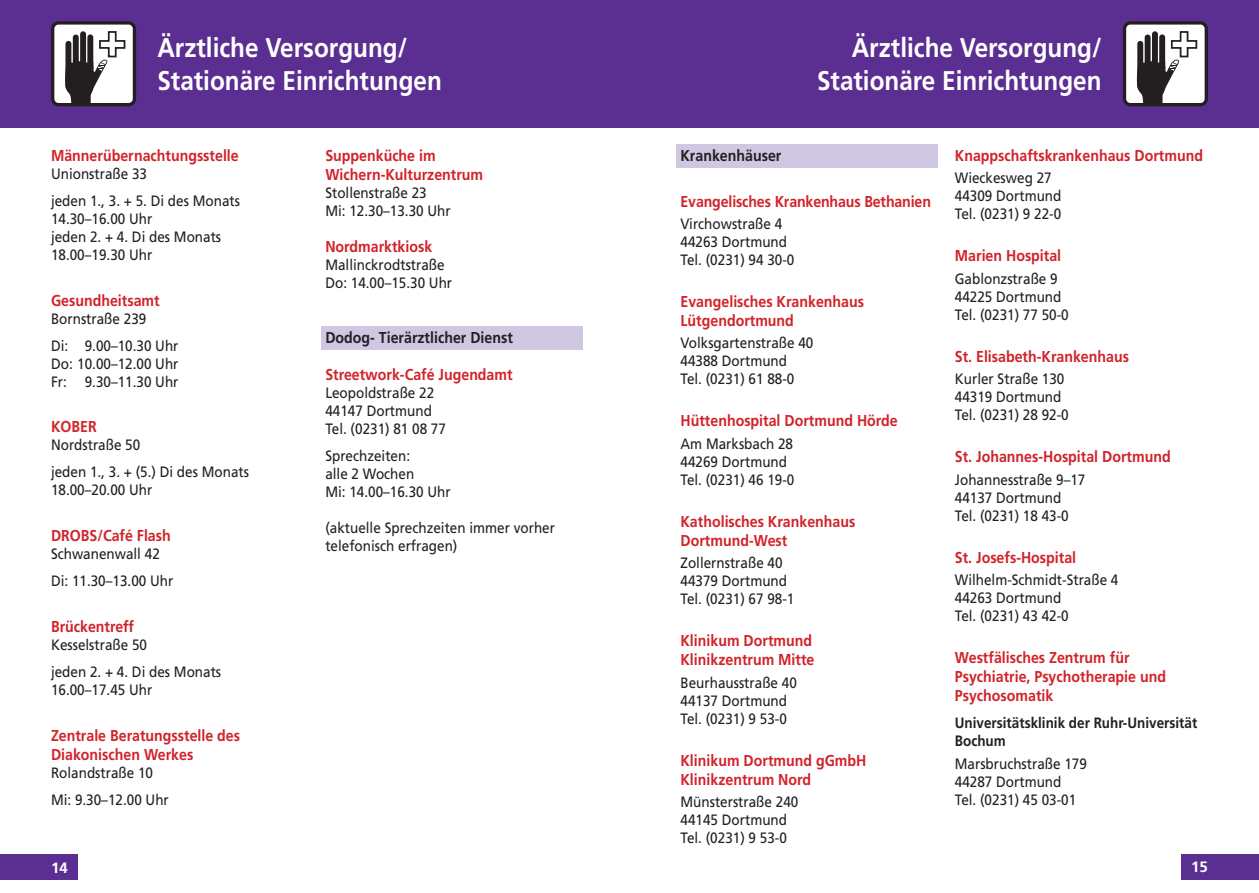
<style>
.page{position:relative;width:1259px;height:893px;background:#fff}
.page>*{position:absolute;margin:0;border:0;box-sizing:border-box;transform-origin:0 0}
.t1{font:700 27px/32.4px "Frutiger LT";color:#fff;scale:.9 1}
.t2{font:700 15.75px/18.9px "Frutiger LT";color:#d1232a;scale:.9 1}
.t3{font:700 15.75px "Frutiger LT";color:#231f20;scale:.9 1}
.t4{font:15px/18px "Frutiger LT";color:#231f20;scale:.9 1}
.t5{font:700 15px/18px "Frutiger LT";color:#231f20;scale:.9 1}
.t6{font:700 15px "Frutiger LT";color:#fff}
</style>
<div class="page">
<div style="left:321px;top:326px;width:262px;height:23px;background:#d0c7e2"></div>
<div style="left:0;top:0;width:629px;height:128px;background:#5b2e91"></div>
<div style="left:0;top:855px;width:78px;height:25px;background:#5b2e91"></div>
<svg style="left:51px;top:21px;width:85px;height:85px;background:#a29fa1"></svg>
<div style="left:629px;top:0;width:630px;height:128px;background:#5b2e91"></div>
<div style="left:1181px;top:855px;width:78px;height:25px;background:#5b2e91"></div>
<svg style="left:1123px;top:21px;width:85px;height:85px;background:#a29fa1"></svg>
<div style="left:676px;top:145px;width:262px;height:23px;background:#d0c7e2"></div>
<h1 class="t1" style="left:157px;top:32px;width:318px">Ärztliche Versorgung/<br>Stationäre Einrichtungen</h1>
<h1 class="t1" style="left:817px;top:32px;width:318px;text-align:right">Ärztliche Versorgung/<br>Stationäre Einrichtungen</h1>
<p class="t2" style="left:51px;top:146px;width:210px">Männerübernachtungsstelle</p>
<p class="t4" style="left:51px;top:160px;width:211px;line-height:27px">Unionstraße 33<br>jeden 1., 3. + 5. Di des Monats</p>
<p class="t4" style="left:51px;top:209px;width:191px">14.30–16.00 Uhr<br>jeden 2. + 4. Di des Monats<br>18.00–19.30 Uhr</p>
<p class="t2" style="left:51px;top:291px;width:122px">Gesundheitsamt</p>
<p class="t4" style="left:51px;top:305px;width:143px;line-height:27px">Bornstraße 239<br>Di: 9.00–10.30 Uhr</p>
<p class="t4" style="left:51px;top:354px;width:143px">Do: 10.00–12.00 Uhr<br>Fr: 9.30–11.30 Uhr</p>
<p class="t2" style="left:51px;top:418px;width:52px">KOBER</p>
<p class="t4" style="left:51px;top:432px;width:221px;line-height:27px">Nordstraße 50<br>jeden 1., 3. + (5.) Di des Monats</p>
<p class="t4" style="left:51px;top:481px;width:114px">18.00–20.00 Uhr</p>
<p class="t2" style="left:51px;top:526px;width:135px">DROBS/Café Flash</p>
<p class="t4" style="left:51px;top:541px;width:137px;line-height:27px">Schwanenwall 42<br>Di: 11.30–13.00 Uhr</p>
<p class="t2" style="left:51px;top:617px;width:94px">Brückentreff</p>
<p class="t4" style="left:51px;top:632px;width:191px;line-height:27px">Kesselstraße 50<br>jeden 2. + 4. Di des Monats</p>
<p class="t4" style="left:51px;top:681px;width:114px">16.00–17.45 Uhr</p>
<p class="t2" style="left:51px;top:726px;width:212px">Zentrale Beratungsstelle des<br>Diakonischen Werkes</p>
<p class="t4" style="left:51px;top:759px;width:132px;line-height:27px">Rolandstraße 10<br>Mi: 9.30–12.00 Uhr</p>
<p class="t2" style="left:325px;top:146px;width:177px">Suppenküche im<br>Wichern-Kulturzentrum</p>
<p class="t4" style="left:325px;top:183px;width:141px">Stollenstraße 23<br>Mi: 12.30–13.30 Uhr</p>
<p class="t2" style="left:325px;top:238px;width:120px">Nordmarktkiosk</p>
<p class="t4" style="left:325px;top:256px;width:142px">Mallinckrodtstraße<br>Do: 14.00–15.30 Uhr</p>
<p class="t3" style="left:325px;top:329px;width:210px">Dodog- Tierärztlicher Dienst</p>
<p class="t2" style="left:325px;top:365px;width:210px">Streetwork-Café Jugendamt</p>
<p class="t4" style="left:325px;top:384px;width:135px">Leopoldstraße 22<br>44147 Dortmund<br>Tel. (0231) 81 08 77</p>
<p class="t4" style="left:325px;top:447px;width:141px">Sprechzeiten:<br>alle 2 Wochen<br>Mi: 14.00–16.30 Uhr</p>
<p class="t4" style="left:325px;top:519px;width:257px">(aktuelle Sprechzeiten immer vorher telefonisch erfragen)</p>
<p class="t3" style="left:680px;top:146px;width:114px">Krankenhäuser</p>
<p class="t2" style="left:680px;top:192px;width:280px">Evangelisches Krankenhaus Bethanien</p>
<p class="t4" style="left:680px;top:215px;width:128px">Virchowstraße 4<br>44263 Dortmund<br>Tel. (0231) 94 30-0</p>
<p class="t2" style="left:680px;top:292px;width:205px">Evangelisches Krankenhaus<br>Lütgendortmund</p>
<p class="t4" style="left:680px;top:334px;width:149px">Volksgartenstraße 40<br>44388 Dortmund<br>Tel. (0231) 61 88-0</p>
<p class="t2" style="left:680px;top:412px;width:243px">Hüttenhospital Dortmund Hörde</p>
<p class="t4" style="left:680px;top:435px;width:128px">Am Marksbach 28<br>44269 Dortmund<br>Tel. (0231) 46 19-0</p>
<p class="t2" style="left:680px;top:512px;width:196px">Katholisches Krankenhaus<br>Dortmund-West</p>
<p class="t4" style="left:680px;top:554px;width:128px">Zollernstraße 40<br>44379 Dortmund<br>Tel. (0231) 67 98-1</p>
<p class="t2" style="left:680px;top:631px;width:150px">Klinikum Dortmund<br>Klinikzentrum Mitte</p>
<p class="t4" style="left:680px;top:674px;width:131px">Beurhausstraße 40<br>44137 Dortmund<br>Tel. (0231) 9 53-0</p>
<p class="t2" style="left:680px;top:751px;width:208px">Klinikum Dortmund gGmbH<br>Klinikzentrum Nord</p>
<p class="t4" style="left:680px;top:793px;width:132px">Münsterstraße 240<br>44145 Dortmund<br>Tel. (0231) 9 53-0</p>
<p class="t2" style="left:955px;top:146px;width:277px">Knappschaftskrankenhaus Dortmund</p>
<p class="t4" style="left:955px;top:169px;width:120px">Wieckesweg 27<br>44309 Dortmund<br>Tel. (0231) 9 22-0</p>
<p class="t2" style="left:955px;top:246px;width:120px">Marien Hospital</p>
<p class="t4" style="left:955px;top:269px;width:128px">Gablonzstraße 9<br>44225 Dortmund<br>Tel. (0231) 77 50-0</p>
<p class="t2" style="left:955px;top:347px;width:195px">St. Elisabeth-Krankenhaus</p>
<p class="t4" style="left:955px;top:370px;width:128px">Kurler Straße 130<br>44319 Dortmund<br>Tel. (0231) 28 92-0</p>
<p class="t2" style="left:955px;top:447px;width:241px">St. Johannes-Hospital Dortmund</p>
<p class="t4" style="left:955px;top:470px;width:147px">Johannesstraße 9–17<br>44137 Dortmund<br>Tel. (0231) 18 43-0</p>
<p class="t2" style="left:955px;top:548px;width:136px">St. Josefs-Hospital</p>
<p class="t4" style="left:955px;top:571px;width:183px">Wilhelm-Schmidt-Straße 4<br>44263 Dortmund<br>Tel. (0231) 43 42-0</p>
<p class="t2" style="left:955px;top:648px;width:236px">Westfälisches Zentrum für<br>Psychiatrie, Psychotherapie und<br>Psychosomatik</p>
<p class="t5" style="left:955px;top:714px;width:271px">Universitätsklinik der Ruhr-Universität<br>Bochum</p>
<p class="t4" style="left:955px;top:754px;width:148px">Marsbruchstraße 179<br>44287 Dortmund<br>Tel. (0231) 45 03-01</p>
<p class="t6" style="left:51px;top:859px;width:18px">14</p>
<p class="t6" style="left:1191px;top:858px;width:18px">15</p>
</div>
